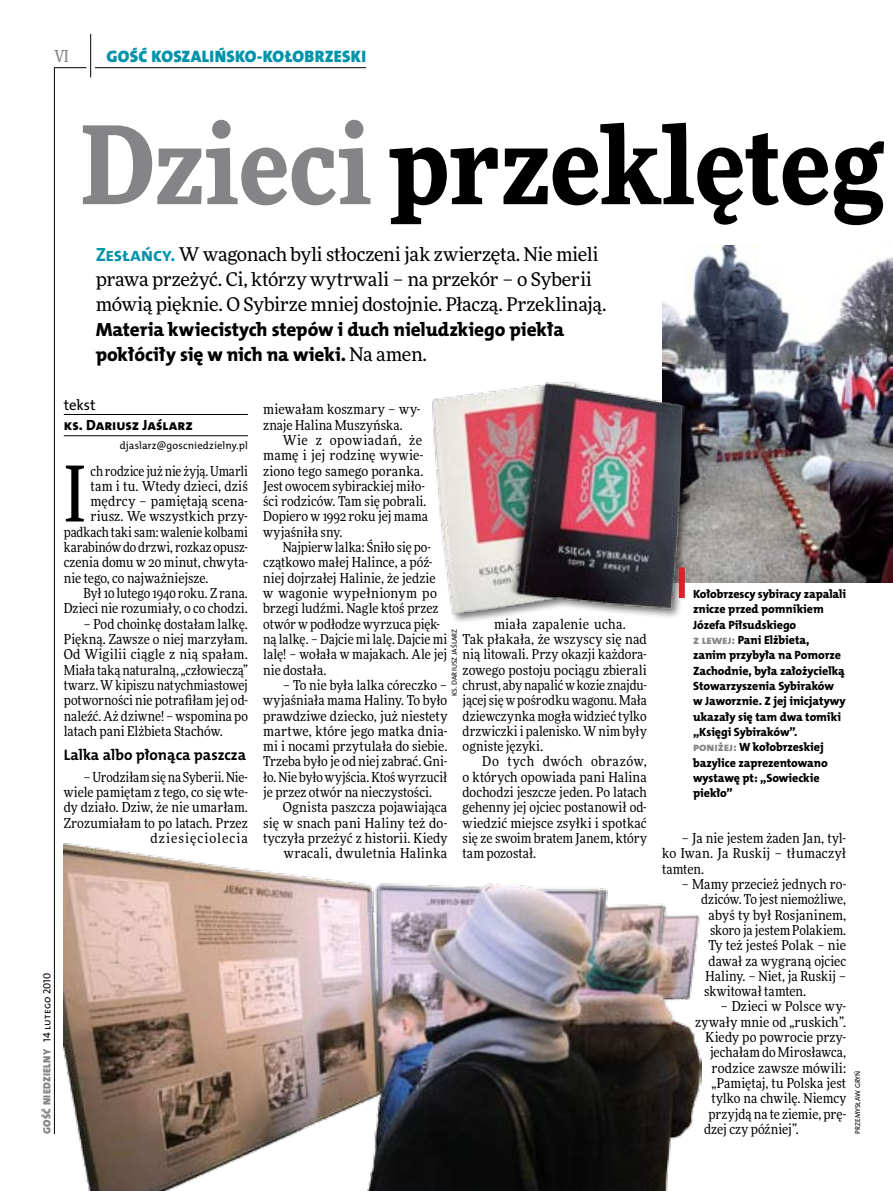
<style>
.page{position:relative;width:893px;height:1191px;background:#fff}
.page>*{position:absolute;margin:0;border:0;box-sizing:border-box;transform-origin:0 0}
.t1{font:900 108px "Freeday Narrow";color:#000}
.t2{font:76.95px "Freeday Narrow News";color:#000}
.t3{font:19.35px/24.9px "The Mix HP8 Ex Bld";letter-spacing:.005em;color:#000}
.t4{font:18.9px/24.9px "Freeday News";letter-spacing:-.015em;color:#000}
.t5{font:16.65px "The Mix HP9 Blk";letter-spacing:.02em;color:#0093aa}
.t6{font:500 16.5px "Freeday Narrow";color:#858486;scale:.9 1}
.t7{font:15.3px "The Mix HP7 Bld";color:#000}
.t8{font:14.85px "The Mix HP8 Ex Bld";color:#000}
.t9{font:14.85px "The Mix HP5 Plain";color:#000}
.t10{font:13.65px/15.3px "Freeday Narrow News";letter-spacing:.005em;color:#000;text-align:justify}
.t11{font:12px/15.3px "The Mix HP8 Ex Bld";letter-spacing:-.005em;color:#000}
.t12{font:10.5px "The Mix HP9 Blk";letter-spacing:.025em;color:#858486}
.t13{font:10.5px "The Mix HP5 Plain";color:#000}
.t14{font:7.2px "The Mix HP5 Plain";letter-spacing:.005em;color:#000}
.s1{color:#858486}
.s2{font-family:"The Mix HP7 Bld";font-size:19.35px;color:#0093aa}
.s3{font-family:"Freeday News";font-size:18.9px}
.s4{font-family:"The Mix HP5 Plain";color:#000}
</style>
<div class="page">
<hr style="left:54px;top:67px;width:1px;height:1067px;background:#000">
<hr style="left:90px;top:34px;width:1px;height:43px;background:#000">
<hr style="left:54px;top:67px;width:32px;height:1px;background:#000">
<hr style="left:95px;top:67px;width:271px;height:1px;background:#000">
<hr style="left:64px;top:414px;width:184px;height:1px;background:#000">
<hr style="left:64px;top:435px;width:184px;height:1px;background:#000">
<img style="left:64px;top:843px;width:637px;height:348px">
<img style="left:662px;top:246px;width:231px;height:337px">
<div style="left:430px;top:379px;width:262px;height:244px;background:#000;opacity:.55"></div>
<img style="left:430px;top:379px;width:254px;height:238px">
<div style="left:679px;top:567px;width:6px;height:31px;background:#df1f2a"></div>
<p class="t6" style="left:54px;top:46px;width:17px">VI</p>
<p class="t5" style="left:106px;top:46px;width:261px">GOŚĆ KOSZALIŃSKO-KOŁOBRZESKI</p>
<h1 class="t1" style="left:81px;top:95px;width:805px"><span class="s1">Dzieci</span> przeklęteg</h1>
<h3 class="t4" style="left:96px;top:242px;width:512px"><span class="s2">Zesłańcy.</span> W wagonach byli stłoczeni jak zwierzęta. Nie mieli prawa przeżyć. Ci, którzy wytrwali – na przekór – o Syberii mówią pięknie. O Sybirze mniej dostojnie. Płaczą. Przeklinają.</h3>
<h3 class="t3" style="left:96px;top:317px;width:470px">Materia kwiecistych stepów i duch nieludzkiego piekła pokłóciły się w nich na wieki. <span class="s3">Na amen.</span></h3>
<p class="t9" style="left:64px;top:395px;width:33px">tekst</p>
<p class="t8" style="left:64px;top:415px;width:131px">ks. Dariusz Jaślarz</p>
<p class="t13" style="left:120px;top:438px;width:130px">djaslarz@goscniedzielny.pl</p>
<h2 class="t2" style="left:64px;top:447px;width:24px">I</h2>
<p class="t10" style="left:91px;top:463px;width:159px">ch rodzice już nie żyją. Umarli</p>
<p class="t10" style="left:91px;top:478px;width:159px">tam i tu. Wtedy dzieci, dziś</p>
<p class="t10" style="left:91px;top:493px;width:159px">mędrcy – pamiętają scena-</p>
<p class="t10" style="left:91px;top:509px;width:159px">riusz. We wszystkich przy-</p>
<p class="t10" style="left:64px;top:524px;width:186px">padkach taki sam: walenie kolbami</p>
<p class="t10" style="left:64px;top:539px;width:186px">karabinów do drzwi, rozkaz opusz-</p>
<p class="t10" style="left:64px;top:555px;width:186px">czenia domu w 20 minut, chwyta-</p>
<p class="t10" style="left:64px;top:570px;width:146px">nie tego, co najważniejsze.</p>
<p class="t10" style="left:83px;top:585px;width:166px">Był 10 lutego 1940 roku. Z rana.</p>
<p class="t10" style="left:64px;top:600px;width:186px">Dzieci nie rozumiały, o co chodzi.</p>
<p class="t10" style="left:64px;top:616px;width:186px;text-indent:20px">– Pod choinkę dostałam lalkę.<br>Piękną. Zawsze o niej marzyłam.<br>Od Wigilii ciągle z nią spałam.<br>Miała taką naturalną, „człowieczą” twarz. Wkipiszu natychmiastowej potworności nie potrafiłam jej od&shy;naleźć. Aż dziwne! – wspomina po latach pani Elżbieta Stachów.</p>
<p class="t7" style="left:64px;top:745px;width:184px">Lalka albo płonąca paszcza</p>
<p class="t10" style="left:64px;top:769px;width:186px;text-align:right">– Urodziłam się na Syberii. Nie&shy;wiele pamiętam z tego, co się wte&shy;dy działo. Dziw, że nie umarłam.<br>Zrozumiałam to po latach. Przez dziesięciolecia</p>
<p class="t10" style="left:263px;top:401px;width:159px">miewałam koszmary – wy&shy;znaje Halina Muszyńska.</p>
<p class="t10" style="left:263px;top:432px;width:166px;text-align:left;text-indent:20px">Wie z opowiadań, że mamę i jej rodzinę wywie&shy;ziono tego samego poranka.<br>Jest owocem sybirackiej miło&shy;ści rodziców. Tam się pobrali.<br>Dopiero w 1992 roku jej mama wyjaśniła sny.</p>
<p class="t10" style="left:263px;top:539px;width:186px;text-align:left;text-indent:20px">Najpierw lalka: Śniło się po&shy;czątkowo małej Halince, a póź&shy;niej dojrzałej Halinie, że jedzie w wagonie wypełnionym po brzegi ludźmi. Nagle ktoś przez otwór w podłodze wyrzuca pięk&shy;ną lalkę. – Dajcie mi lalę. Dajcie mi lalę! – wołała w majakach. Ale jej nie dostała.</p>
<p class="t10" style="left:263px;top:677px;width:186px;text-indent:20px">– To nie była lalka córeczko – wyjaśniała mama Haliny. To było prawdziwe dziecko, już niestety martwe, które jego matka dnia&shy;mi i nocami przytulała do siebie.<br>Trzeba było je od niej zabrać. Gni&shy;ło. Nie było wyjścia. Ktoś wyrzucił je przez otwór na nieczystości.</p>
<p class="t10" style="left:263px;top:799px;width:186px;text-align:right">Ognista paszcza pojawiająca<br>się w snach pani Haliny też do&shy;tyczyła przeżyć z historii. Kiedy wracali, dwuletnia Halinka</p>
<p class="t10" style="left:463px;top:616px;width:186px;text-align:left;text-indent:31px">miała zapalenie ucha.<br>Tak płakała, że wszyscy się nad nią litowali. Przy okazji każdora&shy;zowego postoju pociągu zbierali chrust, aby napalić w kozie znajdu&shy;jącej się w pośrodku wagonu. Mała dziewczynka mogła widzieć tylko drzwiczki i palenisko. Wnim były ogniste języki.</p>
<p class="t10" style="left:463px;top:754px;width:186px;text-indent:20px">Do tych dwóch obrazów, o których opowiada pani Halina dochodzi jeszcze jeden. Po latach gehenny jej ojciec postanowił od&shy;wiedzić miejsce zsyłki i spotkać się ze swoim bratem Janem, który tam pozostał.</p>
<p class="t14" style="left:450px;top:696px;width:69px;rotate:-90deg">ks. Dariusz Jaślarz</p>
<p class="t12" style="left:40px;top:1134px;width:163px;rotate:-90deg">GOŚĆ NIEDZIELNY <span class="s4">14 lutego 2010</span></p>
<p class="t11" style="left:693px;top:586px;width:154px">Kołobrzescy sybiracy zapalali znicze przed pomnikiem<br>Józefa Piłsudskiego<br><span class="s1">z lewej:</span> Pani Elżbieta, zanim przybyła na Pomorze<br>Zachodnie, była założycielką<br>Stowarzyszenia Sybiraków w Jaworznie. Z jej inicjatywy ukazały się tam dwa tomiki „Księgi Sybiraków”.<br><span class="s1">poniżej:</span> W kołobrzeskiej bazylice zaprezentowano wystawę pt: „Sowieckie piekło”</p>
<p class="t10" style="left:662px;top:830px;width:186px;text-indent:20px">– Ja nie jestem żaden Jan, tyl&shy;ko Iwan. Ja Ruskij – tłumaczył tamten.</p>
<p class="t10" style="left:682px;top:876px;width:166px">– Mamy przecież jednych ro-</p>
<p class="t10" style="left:701px;top:891px;width:147px">dziców. To jest niemożliwe,</p>
<p class="t10" style="left:708px;top:907px;width:139px">abyś ty był Rosjaninem,</p>
<p class="t10" style="left:710px;top:922px;width:138px">skoro ja jestem Polakiem.</p>
<p class="t10" style="left:708px;top:937px;width:139px">Ty też jesteś Polak – nie</p>
<p class="t10" style="left:708px;top:953px;width:139px">dawał za wygraną ojciec</p>
<p class="t10" style="left:705px;top:968px;width:142px">Haliny. – Niet, ja Ruskij –</p>
<p class="t10" style="left:704px;top:983px;width:104px">skwitował tamten.</p>
<p class="t10" style="left:721px;top:998px;width:127px">– Dzieci w Polsce wy-</p>
<p class="t10" style="left:695px;top:1014px;width:153px">zywały mnie od „ruskich”.</p>
<p class="t10" style="left:705px;top:1029px;width:142px">Kiedy po powrocie przy-</p>
<p class="t10" style="left:710px;top:1044px;width:138px">jechałam do Mirosławca,</p>
<p class="t10" style="left:711px;top:1060px;width:136px">rodzice zawsze mówili:</p>
<p class="t10" style="left:711px;top:1075px;width:136px">„Pamiętaj, tu Polska jest</p>
<p class="t10" style="left:711px;top:1090px;width:136px">tylko na chwilę. Niemcy</p>
<p class="t10" style="left:708px;top:1106px;width:139px">przyjdą na te ziemie, prę-</p>
<p class="t10" style="left:704px;top:1121px;width:96px">dzej czy później”.</p>
<p class="t14" style="left:853px;top:1134px;width:65px;rotate:-90deg">Przemysław Gryń</p>
</div>
